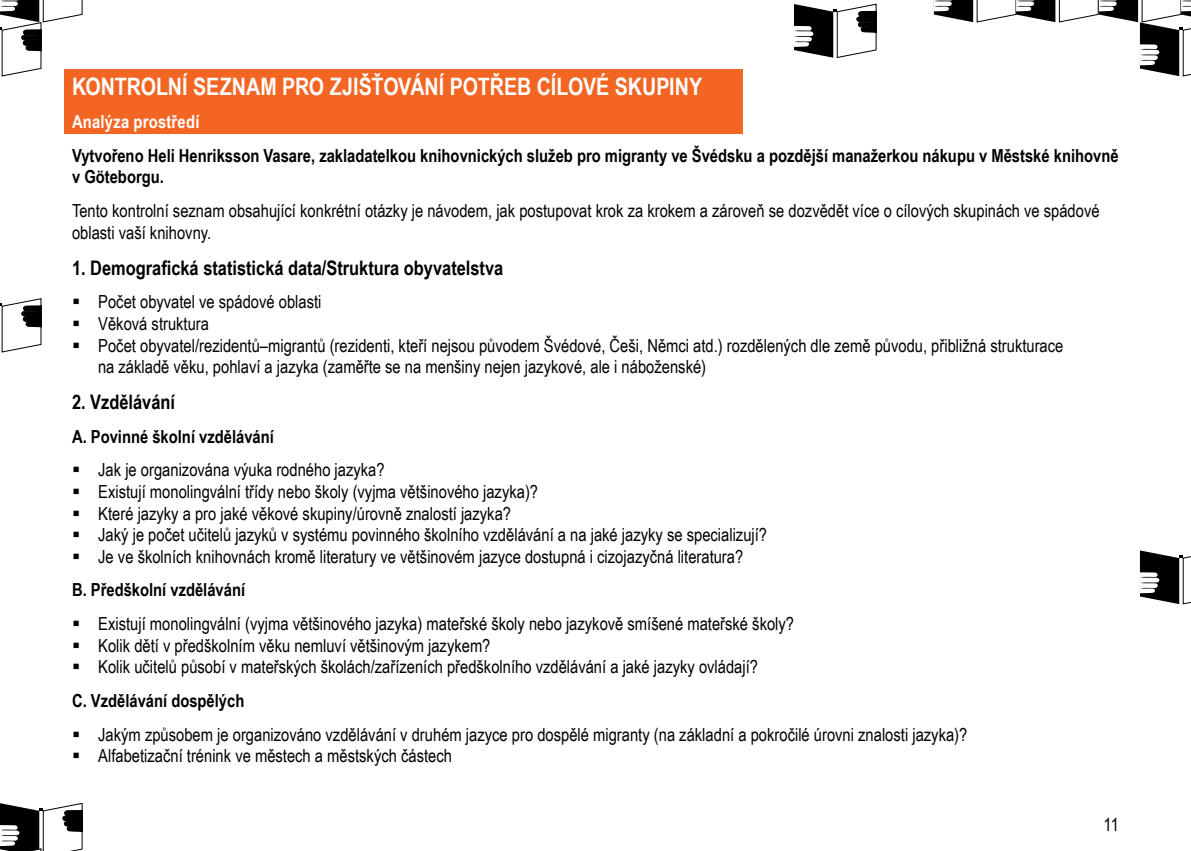
<style>
.page{position:relative;width:1191px;height:851px;background:#fff}
.page>*{position:absolute;margin:0;border:0;box-sizing:border-box;transform-origin:0 0}
.t1{font:700 24px "Arial Narrow";color:#fff}
.t2{font:700 20px "Arial Narrow";color:#000}
.t3{font:18px/21.6px "Arial Narrow";color:#000}
.t4{font:700 18px/21.6px "Arial Narrow";color:#000}
.t5{font:700 18px "Arial Narrow";letter-spacing:.015em;color:#fff}
.s1{font-weight:700}
</style>
<div class="page">
<svg style="left:0;top:0;width:82px;height:76px"></svg>
<svg style="left:0;top:298px;width:41px;height:54px"></svg>
<svg style="left:0;top:803px;width:82px;height:47px"></svg>
<svg style="left:934px;top:0;width:257px;height:76px"></svg>
<svg style="left:1140px;top:550px;width:51px;height:54px"></svg>
<svg style="left:794px;top:4px;width:82px;height:54px"></svg>
<div style="left:65px;top:69px;width:678px;height:64px;background:#f26522"></div>
<h1 class="t1" style="left:72px;top:68px;width:632px">KONTROLNÍ SEZNAM PRO ZJIŠŤOVÁNÍ POTŘEB CÍLOVÉ SKUPINY</h1>
<p class="t5" style="left:72px;top:108px;width:129px">Analýza prostředí</p>
<p class="t4" style="left:72px;top:144px;width:1048px">Vytvořeno Heli Henriksson Vasare, zakladatelkou knihovnických služeb pro migranty ve Švédsku a pozdější manažerkou nákupu v Městské knihovně v Göteborgu.</p>
<p class="t3" style="left:72px;top:199px;width:1029px">Tento kontrolní seznam obsahující konkrétní otázky je návodem, jak postupovat krok za krokem a zároveň se dozvědět více o cílových skupinách ve spádové oblasti vaší knihovny.</p>
<p class="t2" style="left:72px;top:252px;width:433px">1. Demografická statistická data/Struktura obyvatelstva</p>
<p class="t3" style="left:72px;top:290px;width:251px">▪ Počet obyvatel ve spádové oblasti</p>
<p class="t3" style="left:72px;top:312px;width:138px">▪ Věková struktura</p>
<p class="t3" style="left:98px;top:333px;width:967px;text-indent:-26px">▪ Počet obyvatel/rezidentů–migrantů (rezidenti, kteří nejsou původem Švédové, Češi, Němci atd.) rozdělených dle země původu, přibližná strukturace na základě věku, pohlaví a jazyka (zaměřte se na menšiny nejen jazykové, ale i náboženské)</p>
<p class="t2" style="left:72px;top:387px;width:105px">2. Vzdělávání</p>
<p class="t4" style="left:72px;top:424px;width:203px">A. Povinné školní vzdělávání</p>
<p class="t3" style="left:72px;top:458px;width:314px">▪ Jak je organizována výuka rodného jazyka?</p>
<p class="t3" style="left:72px;top:480px;width:467px">▪ Existují monolingvální třídy nebo školy (vyjma většinového jazyka)?</p>
<p class="t3" style="left:72px;top:501px;width:440px">▪ Které jazyky a pro jaké věkové skupiny/úrovně znalostí jazyka?</p>
<p class="t3" style="left:72px;top:523px;width:696px">▪ Jaký je počet učitelů jazyků v systému povinného školního vzdělávání a na jaké jazyky se specializují?</p>
<p class="t3" style="left:72px;top:539px;width:673px;line-height:33.6px">▪ Je ve školních knihovnách kromě literatury ve většinovém jazyce dostupná i cizojazyčná literatura?<br><span class="s1">B. Předškolní vzdělávání</span></p>
<p class="t3" style="left:72px;top:612px;width:723px">▪ Existují monolingvální (vyjma většinového jazyka) mateřské školy nebo jazykově smíšené mateřské školy?</p>
<p class="t3" style="left:72px;top:633px;width:420px">▪ Kolik dětí v předškolním věku nemluví většinovým jazykem?</p>
<p class="t3" style="left:72px;top:649px;width:687px;line-height:33.6px">▪ Kolik učitelů působí v mateřských školách/zařízeních předškolního vzdělávání a jaké jazyky ovládají?<br><span class="s1">C. Vzdělávání dospělých</span></p>
<p class="t3" style="left:72px;top:722px;width:897px">▪ Jakým způsobem je organizováno vzdělávání v druhém jazyce pro dospělé migranty (na základní a pokročilé úrovni znalosti jazyka)?</p>
<p class="t3" style="left:72px;top:744px;width:381px">▪ Alfabetizační trénink ve městech a městských částech</p>
<p class="t3" style="left:1103px;top:813px;width:17px">11</p>
</div>
